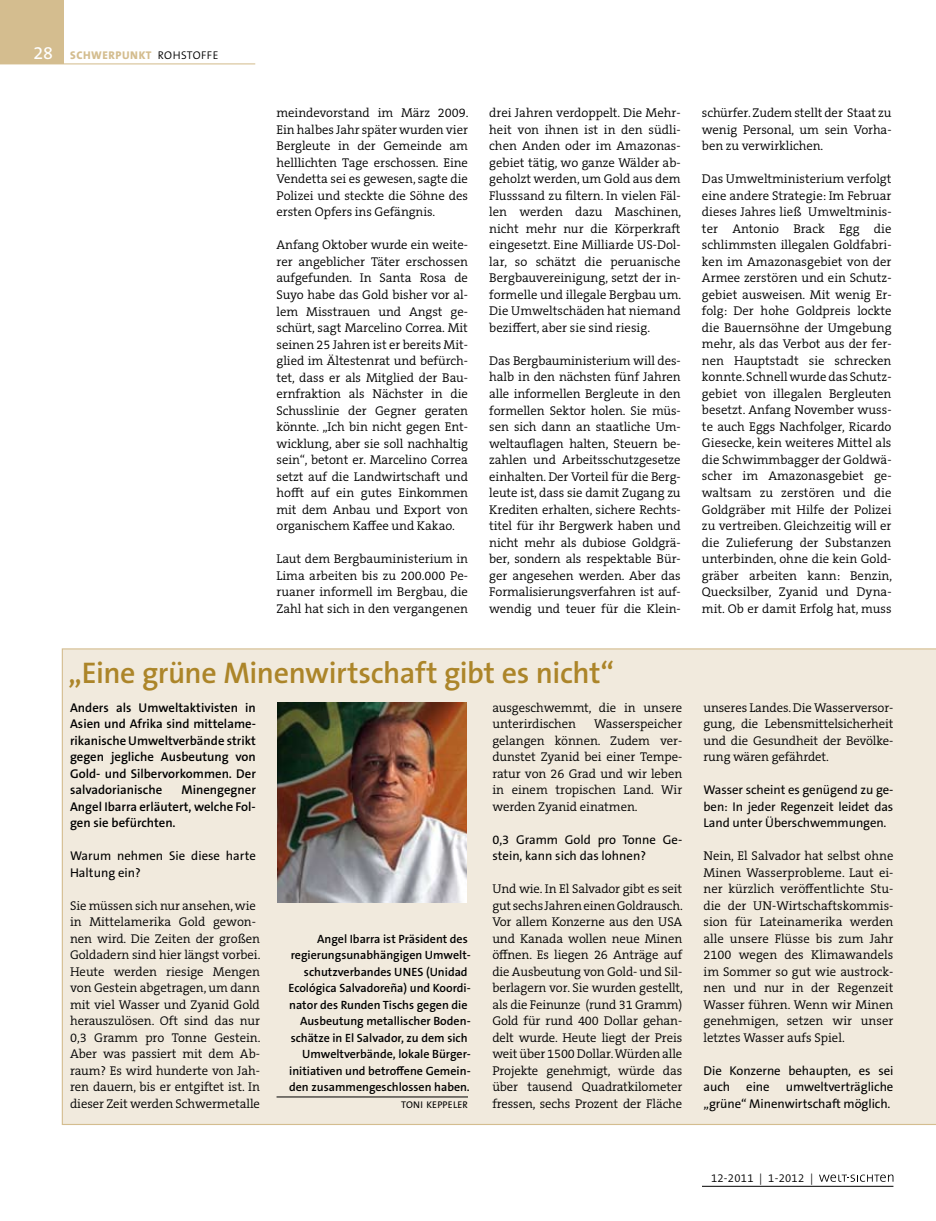
<style>
.page{position:relative;width:936px;height:1221px;background:#fff}
.page>*{position:absolute;margin:0;border:0;box-sizing:border-box;transform-origin:0 0}
.t1{font:600 30px "The Sans B W6";letter-spacing:-.015em;color:#ac8529}
.t2{font:300 12.75px/16.5px "The Serif B W4";letter-spacing:-.005em;color:#000;text-align:justify}
.t3{font:12.75px/16.5px "The Sans B W5 Plain";letter-spacing:-.005em;color:#000}
.t4{font:600 12.75px/16.5px "The Sans B W6";color:#000;text-align:justify}
.t5{font:600 12px/16.5px "The Sans B W6";color:#000;text-align:right}
.t6{font:800 11.25px "The Sans B W8";letter-spacing:.045em;color:#d4bd8f}
.t7{font:300 11.25px "The Sans B W4";letter-spacing:.025em;color:#000}
.t8{font:9.75px "The Sans B W5 Plain";letter-spacing:.02em;color:#000}
.s1{font-family:"The Sans B W5 Plain";font-weight:400;font-size:18px;color:#fff}
.s2{font-family:"The Sans B W4";font-weight:300;color:#000}
</style>
<div class="page">
<div style="left:0;top:0;width:64px;height:64px;background:#d4bd8f"></div>
<hr style="left:0;top:63px;width:255px;height:1px;background:#d4bd8f">
<hr style="left:702px;top:1185px;width:191px;height:1px;background:#000">
<svg style="left:819px;top:1174px;width:74px;height:7px"></svg>
<div style="left:62px;top:648px;width:873px;height:476px;background:#f1eadd"></div>
<img style="left:277px;top:702px;width:189px;height:200px">
<hr style="left:276px;top:1096px;width:192px;height:1px;background:#000">
<p class="t6" style="left:33px;top:48px;width:132px"><span class="s1">28</span> SCHWERPUNKT <span class="s2">ROHSTOFFE</span></p>
<p class="t2" style="left:276px;top:105px;width:193px">meindevorstand im März 2009.<br>Ein halbes Jahr später wurden vier Bergleute in der Gemeinde am helllichten Tage erschossen. Eine Vendetta sei es gewesen, sagte die Polizei und steckte die Söhne des ersten Opfers ins Gefängnis.</p>
<p class="t2" style="left:276px;top:237px;width:193px">Anfang Oktober wurde ein weite&shy;rer angeblicher Täter erschossen aufgefunden. In Santa Rosa de Suyo habe das Gold bisher vor al&shy;lem Misstrauen und Angst ge&shy;schürt, sagt Marcelino Correa. Mit seinen 25 Jahren ist er bereits Mit&shy;glied im Ältestenrat und befürch&shy;tet, dass er als Mitglied der Bau&shy;ernfraktion als Nächster in die Schusslinie der Gegner geraten könnte. „Ich bin nicht gegen Ent&shy;wicklung, aber sie soll nachhaltig sein“, betont er. Marcelino Correa setzt auf die Landwirtschaft und hofft auf ein gutes Einkommen mit dem Anbau und Export von organischem Kaffee und Kakao.</p>
<p class="t2" style="left:276px;top:550px;width:193px">Laut dem Bergbauministerium in Lima arbeiten bis zu 200.000 Pe&shy;ruaner informell im Bergbau, die Zahl hat sich in den vergangenen</p>
<p class="t2" style="left:489px;top:105px;width:193px">drei Jahren verdoppelt. Die Mehr&shy;heit von ihnen ist in den südli&shy;chen Anden oder im Amazonas&shy;gebiet tätig, wo ganze Wälder ab&shy;geholzt werden, um Gold aus dem Flusssand zu filtern. In vielen Fäl&shy;len werden dazu Maschinen, nicht mehr nur die Körperkraft eingesetzt. Eine Milliarde US-Dol&shy;lar, so schätzt die peruanische Bergbauvereinigung, setzt der in&shy;formelle und illegale Bergbau um.<br>Die Umweltschäden hat niemand beziffert, aber sie sind riesig.</p>
<p class="t2" style="left:489px;top:352px;width:193px">Das Bergbauministerium will des&shy;halb in den nächsten fünf Jahren alle informellen Bergleute in den formellen Sektor holen. Sie müs&shy;sen sich dann an staatliche Um&shy;weltauflagen halten, Steuern be&shy;zahlen und Arbeitsschutzgesetze einhalten. Der Vorteil für die Berg&shy;leute ist, dass sie damit Zugang zu Krediten erhalten, sichere Rechts&shy;titel für ihr Bergwerk haben und nicht mehr als dubiose Goldgrä&shy;ber, sondern als respektable Bür&shy;ger angesehen werden. Aber das Formalisierungsverfahren ist auf&shy;wendig und teuer für die Klein-</p>
<h1 class="t1" style="left:68px;top:653px;width:547px">„Eine grüne Minenwirtschaft gibt es nicht“</h1>
<p class="t4" style="left:70px;top:699px;width:187px">Anders als Umweltaktivisten in Asien und Afrika sind mittelame&shy;rikanische Umweltverbände strikt gegen jegliche Ausbeutung von Gold- und Silbervorkommen. Der salvadorianische</p>
<p class="t4" style="left:70px;top:781px;width:187px;text-indent:111px">Minengegner Angel I barra erläutert, welche Fol&shy;gen sie befürchten.</p>
<p class="t3" style="left:70px;top:847px;width:187px">Warum nehmen Sie diese harte<br>Haltung ein?</p>
<p class="t2" style="left:70px;top:897px;width:192px;text-align:left">Sie müssen sich nur ansehen, wie in Mittelamerika Gold gewon&shy;nen wird. Die Zeiten der großen<br>Goldadern sind hier längst vorbei.<br>Heute werden riesige Mengen von Gestein abgetragen, um dann mit viel Wasser und Zyanid Gold herauszulösen. Oft sind das nur<br>0,3 Gramm pro Tonne Gestein.<br>Aber was passiert mit dem Ab&shy;raum? Es wird hunderte von Jah&shy;ren dauern, bis er entgiftet ist. In dieser Zeit werden Schwermetalle</p>
<p class="t5" style="left:288px;top:930px;width:184px">Angel I barra ist Präsident des regierungsunabhängigen Umwelt&shy;schutzverbandes UNES (Unidad Ecológica Salvadoreña) und Koordi&shy;nator des Runden Tischs gegen die Ausbeutung metallischer Boden&shy;schätze in El Salvador, zu dem sich Umweltverbände, lokale Bürger&shy;initiativen und betroffene Gemein&shy;den zusammengeschlossen haben.</p>
<p class="t8" style="left:401px;top:1098px;width:68px">Toni Keppeler</p>
<p class="t2" style="left:492px;top:699px;width:191px">ausgeschwemmt, die in unsere unterirdischen</p>
<p class="t2" style="left:492px;top:715px;width:191px;text-indent:102px">Wasserspeicher gelangen können. Zudem ver&shy;dunstet Zyanid bei einer Tempe&shy;ratur von 26 Grad und wir leben in einem tropischen Land. Wir werden Zyanid einatmen.</p>
<p class="t3" style="left:492px;top:831px;width:191px">0,3 Gramm Gold pro Tonne Ge&shy;stein, kann sich das lohnen?</p>
<p class="t2" style="left:492px;top:880px;width:192px">Und wie. In El Salvador gibt es seit gut sechs Jahren einen Goldrausch.<br>Vor allem Konzerne aus den USA und Kanada wollen neue Minen öffnen. Es liegen 26 Anträge auf die Ausbeutung von Gold- und Sil&shy;berlagern vor. Sie wurden gestellt, als die Feinunze (rund 31 Gramm)<br>Gold für rund 400 Dollar gehan&shy;delt wurde. Heute liegt der Preis weit über 1500 Dollar. Würden alle Projekte genehmigt, würde das über tausend Quadratkilometer fressen, sechs Prozent der Fläche</p>
<p class="t2" style="left:702px;top:105px;width:191px">schürfer. Zudem stellt der Staat zu wenig Personal, um sein Vorha&shy;ben zu verwirklichen.</p>
<p class="t2" style="left:702px;top:171px;width:192px">Das Umweltministerium verfolgt eine andere Strategie: Im Februar dieses Jahres ließ Umweltminis&shy;ter Antonio Brack Egg die schlimmsten illegalen Goldfabri&shy;ken im Amazonasgebiet von der Armee zerstören und ein Schutz&shy;gebiet ausweisen. Mit wenig Er&shy;folg: Der hohe Goldpreis lockte die Bauernsöhne der Umgebung mehr, als das Verbot aus der fer&shy;nen Hauptstadt sie schrecken konnte. Schnell wurde das Schutz&shy;gebiet von illegalen Bergleuten besetzt. Anfang November wuss&shy;te auch Eggs Nachfolger, Ricardo Giesecke, kein weiteres Mittel als die Schwimmbagger der Goldwä&shy;scher im Amazonasgebiet ge&shy;waltsam zu zerstören und die Goldgräber mit Hilfe der Polizei zu vertreiben. Gleichzeitig will er die Zulieferung der Substanzen unterbinden, ohne die kein Gold&shy;gräber arbeiten kann: Benzin, Quecksilber, Zyanid und Dyna&shy;mit. Ob er damit Erfolg hat, muss</p>
<p class="t2" style="left:703px;top:699px;width:191px">unseres Landes. Die Wasserversor&shy;gung, die Lebensmittelsicherheit und die Gesundheit der Bevölke&shy;rung wären gefährdet.</p>
<p class="t3" style="left:703px;top:781px;width:191px;text-align:justify">Wasser scheint es genügend zu ge&shy;ben: I n jeder Regenzeit leidet das Land unter Ü berschwemmungen.</p>
<p class="t2" style="left:703px;top:847px;width:191px">Nein, El Salvador hat selbst ohne Minen Wasserprobleme. Laut ei&shy;ner kürzlich veröffentlichte Stu&shy;die der UN-Wirtschaftskommis&shy;sion für Lateinamerika werden alle unsere Flüsse bis zum Jahr 2100 wegen des Klimawandels im Sommer so gut wie austrock&shy;nen und nur in der Regenzeit Wasser führen. Wenn wir Minen genehmigen, setzen wir unser letztes Wasser aufs Spiel.</p>
<p class="t3" style="left:703px;top:1062px;width:191px">Die Konzerne behaupten, es sei auch</p>
<p class="t3" style="left:703px;top:1078px;width:191px;text-align:right">umweltverträgliche<br>„grüne“ Minenwirtschaft möglich.</p>
<p class="t3" style="left:746px;top:1078px;width:25px">eine</p>
<p class="t7" style="left:711px;top:1170px;width:104px">12-2011 | 1-2012 |</p>
</div>
